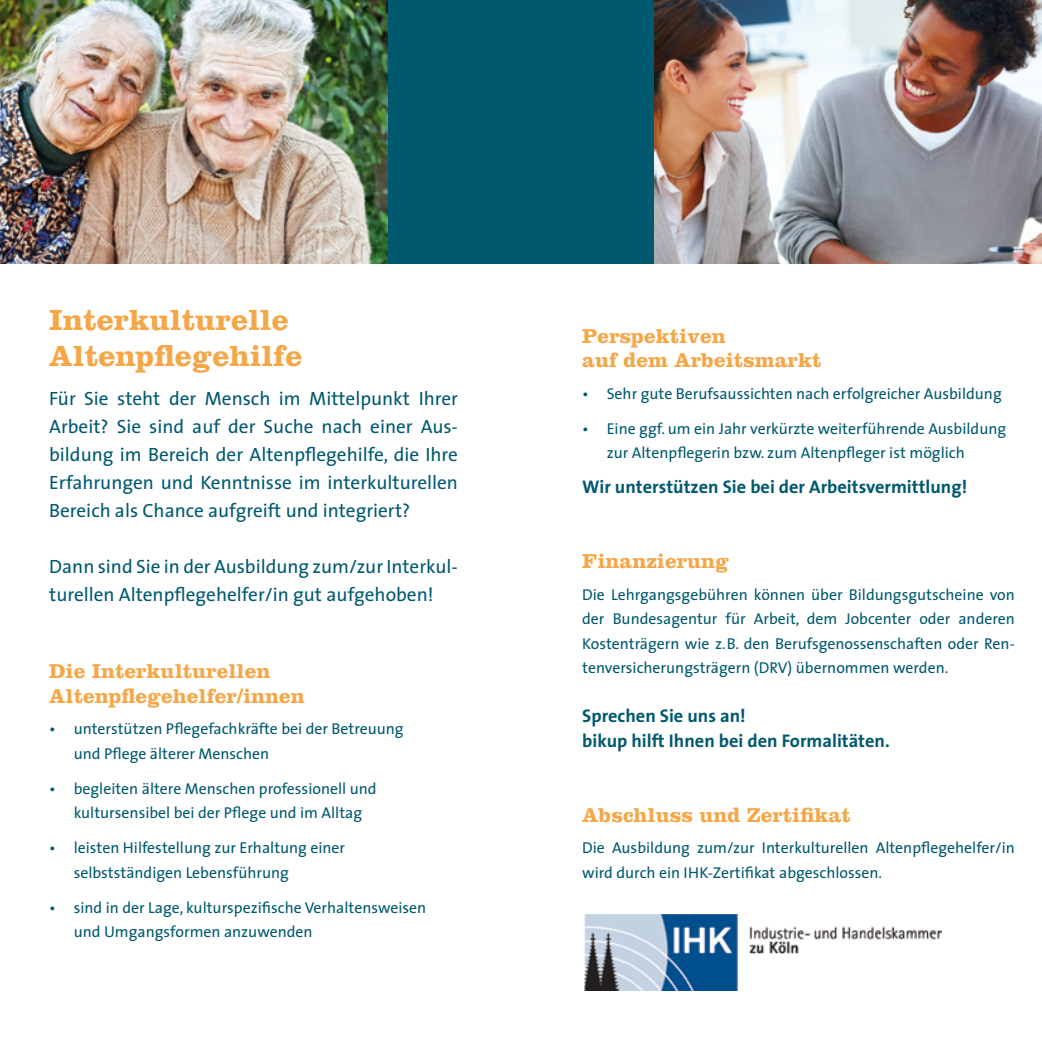
<style>
.page{position:relative;width:1042px;height:1042px;background:#fff}
.page>*{position:absolute;margin:0;border:0;box-sizing:border-box;transform-origin:0 0}
.t1{font:700 30.62px/35.7px "Clarendon LT";color:#f5a748}
.t2{font:700 21px/24.5px "Clarendon LT";color:#f5a748}
.t3{font:19.25px/28px "The Sans";color:#00596f;text-align:justify}
.t4{font:700 18.38px/24.5px "The Sans";color:#00596f}
.t5{font:15.75px/24.5px "The Sans";color:#00596f}
</style>
<div class="page">
<img style="left:0;top:0;width:388px;height:263px">
<div style="left:388px;top:0;width:582px;height:263px;background:#00596f"></div>
<img style="left:654px;top:0;width:388px;height:263px">
<img style="left:584px;top:914px;width:358px;height:76px">
<h1 class="t1" style="left:49px;top:302px;width:255px">Interkulturelle<br>Altenpflegehilfe</h1>
<p class="t3" style="left:49px;top:384px;width:410px">Für Sie steht der Mensch im Mittelpunkt Ihrer Arbeit? Sie sind auf der Suche nach einer Aus&shy;bildung im Bereich der Altenpflegehilfe, die Ihre Erfahrungen und Kenntnisse im interkulturellen Bereich als Chance aufgreift und integriert?</p>
<p class="t3" style="left:49px;top:552px;width:410px">Dann sind Sie in der Ausbildung zum/zur Interkul&shy;turellen Altenpflegehelfer/in gut aufgehoben!</p>
<h2 class="t2" style="left:49px;top:658px;width:257px">Die Interkulturellen<br>Altenpflegehelfer/innen</h2>
<p class="t5" style="left:74px;top:716px;width:331px;text-indent:-25px">• unterstützen Pflegefachkräfte bei der Betreuung und Pflege älterer Menschen</p>
<p class="t5" style="left:74px;top:775px;width:304px;text-indent:-25px">• begleiten ältere Menschen professionell und kultursensibel bei der Pflege und im Alltag</p>
<p class="t5" style="left:74px;top:835px;width:273px;text-indent:-25px">• leisten Hilfestellung zur Erhaltung einer selbstständigen Lebensführung</p>
<p class="t5" style="left:74px;top:894px;width:354px;text-indent:-25px">• sind in der Lage, kulturspezifische Verhaltensweisen und Umgangsformen anzuwenden</p>
<h2 class="t2" style="left:582px;top:323px;width:241px">Perspektiven<br>auf dem Arbeitsmarkt</h2>
<p class="t5" style="left:582px;top:381px;width:421px">• Sehr gute Berufsaussichten nach erfolgreicher Ausbildung</p>
<p class="t5" style="left:607px;top:416px;width:401px;text-indent:-25px">• Eine ggf. um ein Jahr verkürzte weiterführende Ausbildung zur Altenpflegerin bzw. zum Altenpfleger ist möglich</p>
<p class="t4" style="left:582px;top:474px;width:386px">Wir unterstützen Sie bei der Arbeitsvermittlung!</p>
<h2 class="t2" style="left:582px;top:548px;width:149px">Finanzierung</h2>
<p class="t5" style="left:582px;top:581px;width:434px;text-align:justify">Die Lehrgangsgebühren können über Bildungsgutscheine von der Bundesagentur für Arbeit, dem Jobcenter oder anderen Kostenträgern wie z.B. den Berufsgenossenschaften oder Ren&shy;tenversicherungsträgern (DRV) übernommen werden.</p>
<p class="t4" style="left:582px;top:703px;width:309px">Sprechen Sie uns an!<br>bikup hilft Ihnen bei den Formalitäten.</p>
<h2 class="t2" style="left:582px;top:802px;width:270px">Abschluss und Zertifikat</h2>
<p class="t5" style="left:582px;top:835px;width:434px">Die Ausbildung zum/zur Interkulturellen Altenpflegehelfer/in wird durch ein IHK-Zertifikat abgeschlossen.</p>
</div>
